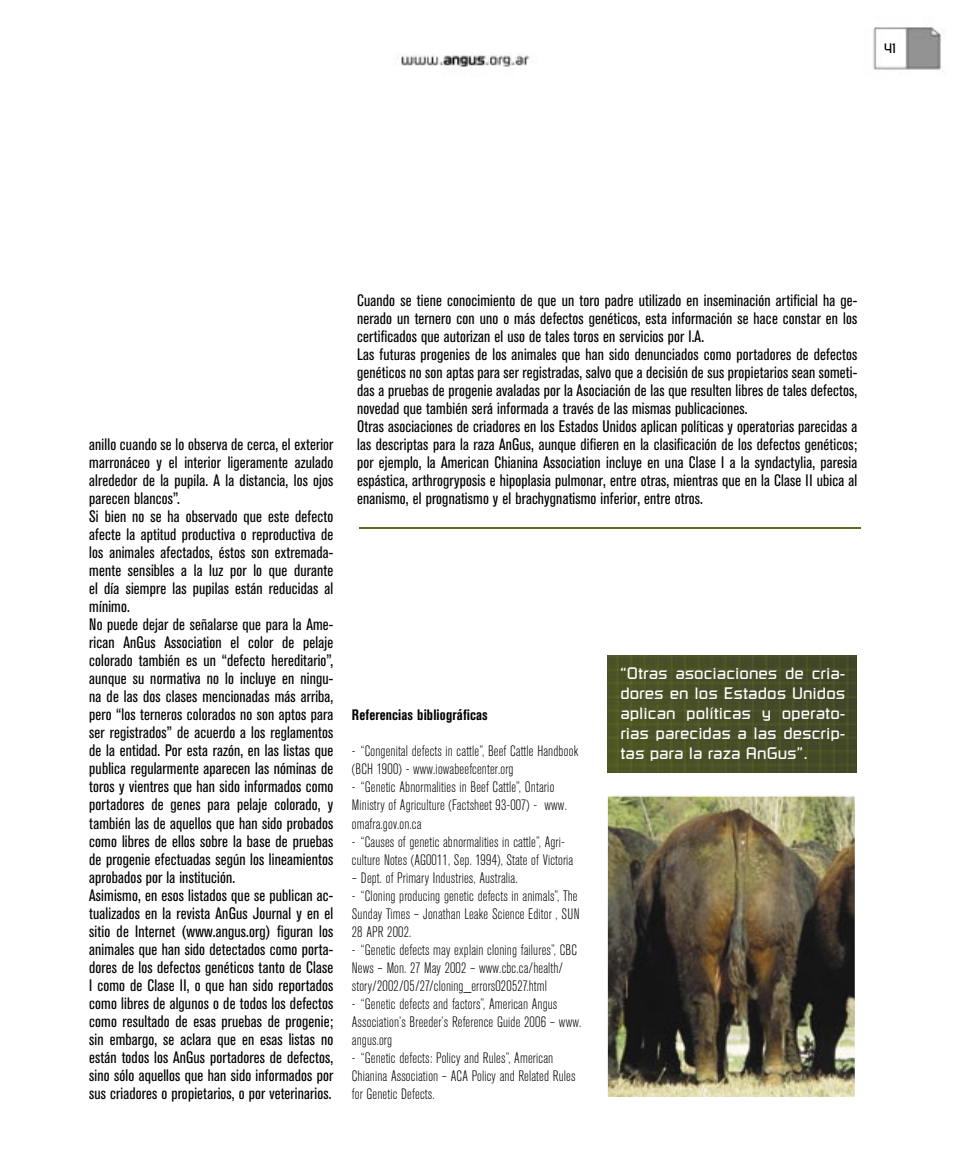
<style>
.page{position:relative;width:961px;height:1170px;background:#fff}
.page>*{position:absolute;margin:0;border:0;box-sizing:border-box;transform-origin:0 0}
.t1{font:condensed 16.5px/18px "Akzidenz Grotesk BE";letter-spacing:.01em;color:#000}
.t2{font:16.5px/19.8px "Russell Square";color:#fff;text-align:justify}
.t3{font:300 condensed 15px/18px "Akzidenz Grotesk BE";letter-spacing:.01em;color:#000}
.t4{font:700 condensed 15px "Akzidenz Grotesk BE";letter-spacing:.01em;color:#000}
.t5{font:13.5px "Russell Square";color:#000}
</style>
<div class="page">
<img style="left:607px;top:655px;width:250px;height:117px">
<img style="left:607px;top:795px;width:248px;height:302px">
<hr style="left:359px;top:527px;width:501px;height:2px;background:#5f6a25">
<p class="t5" style="left:884px;top:40px;width:14px">41</p>
<p class="t1" style="left:89px;top:436px;width:246px">anillo cuando se lo observa de cerca, el exterior marronáceo y el interior ligeramente azulado alrededor de la pupila. A la distancia, los ojos parecen blancos”.<br>Si bien no se ha observado que este defecto afecte la aptitud productiva o reproductiva de los animales afectados, éstos son extremada&shy;mente sensibles a la luz por lo que durante el día siempre las pupilas están reducidas al mínimo.<br>No puede dejar de señalarse que para la Ame&shy;rican AnGus Association el color de pelaje colorado también es un “defecto hereditario”, aunque su normativa no lo incluye en ningu&shy;na de las dos clases mencionadas más arriba, pero “los terneros colorados no son aptos para ser registrados” de acuerdo a los reglamentos de la entidad. Por esta razón, en las listas que publica regularmente aparecen las nóminas de toros y vientres que han sido informados como portadores de genes para pelaje colorado, y también las de aquellos que han sido probados como libres de ellos sobre la base de pruebas de progenie efectuadas según los lineamientos aprobados por la institución.<br>Asimismo, en esos listados que se publican ac&shy;tualizados en la revista AnGus Journal y en el sitio de Internet (www.angus.org) figuran los animales que han sido detectados como porta&shy;dores de los defectos genéticos tanto de Clase I como de Clase II, o que han sido reportados como libres de algunos o de todos los defectos como resultado de esas pruebas de progenie; sin embargo, se aclara que en esas listas no están todos los AnGus portadores de defectos, sino sólo aquellos que han sido informados por sus criadores o propietarios, o por veterinarios.</p>
<p class="t1" style="left:357px;top:292px;width:502px">Cuando se tiene conocimiento de que un toro padre utilizado en inseminación artificial ha ge&shy;nerado un ternero con uno o más defectos genéticos, esta información se hace constar en los certificados que autorizan el uso de tales toros en servicios por I.A.<br>Las futuras progenies de los animales que han sido denunciados como portadores de defectos genéticos no son aptas para ser registradas, salvo que a decisión de sus propietarios sean someti&shy;das a pruebas de progenie avaladas por la Asociación de las que resulten libres de tales defectos, novedad que también será informada a través de las mismas publicaciones.<br>Otras asociaciones de criadores en los Estados Unidos aplican políticas y operatorias parecidas a las descriptas para la raza AnGus, aunque difieren en la clasificación de los defectos genéticos; por ejemplo, la American Chianina Association incluye en una Clase I a la syndactylia, paresia espástica, arthrogryposis e hipoplasia pulmonar, entre otras, mientras que en la Clase II ubica al enanismo, el prognatismo y el brachygnatismo inferior, entre otros.</p>
<p class="t4" style="left:352px;top:706px;width:137px">Referencias bibliográficas</p>
<p class="t3" style="left:352px;top:742px;width:228px">- “Congenital defects in cattle”, Beef Cattle Handbook (BCH 1900) - www.iowabeefcenter.org</p>
<p class="t3" style="left:352px;top:778px;width:216px">- “Genetic Abnormalities in Beef Cattle”, Ontario<br>Ministry of Agriculture (Factsheet 93-007) - www. omafra.gov.on.ca</p>
<p class="t3" style="left:352px;top:832px;width:223px">- “Causes of genetic abnormalities in cattle”, Agri&shy;culture Notes (AG0011, Sep. 1994), State of Victoria</p>
<p class="t3" style="left:352px;top:868px;width:167px">– Dept. of Primary Industries, Australia.</p>
<p class="t3" style="left:352px;top:886px;width:229px">- “Cloning producing genetic defects in animals”, The<br>Sunday Times – Jonathan Leake Science Editor , SUN<br>28 APR 2002.</p>
<p class="t3" style="left:352px;top:940px;width:227px">- “Genetic defects may explain cloning failures”, CBC<br>News – Mon. 27 May 2002 – www.cbc.ca/health/ story/2002/05/27/cloning_errors020527.html</p>
<p class="t3" style="left:352px;top:994px;width:231px">- “Genetic defects and factors”, American Angus<br>Association’s Breeder’s Reference Guide 2006 – www. angus.org</p>
<p class="t3" style="left:352px;top:1048px;width:225px">- “Genetic defects: Policy and Rules”, American<br>Chianina Association – ACA Policy and Related Rules for Genetic Defects.</p>
<p class="t2" style="left:620px;top:663px;width:226px">“Otras asociaciones de cria&shy;dores en los Estados Unidos aplican políticas y operato&shy;rias parecidas a las descrip&shy;tas para la raza AnGus”.</p>
</div>
